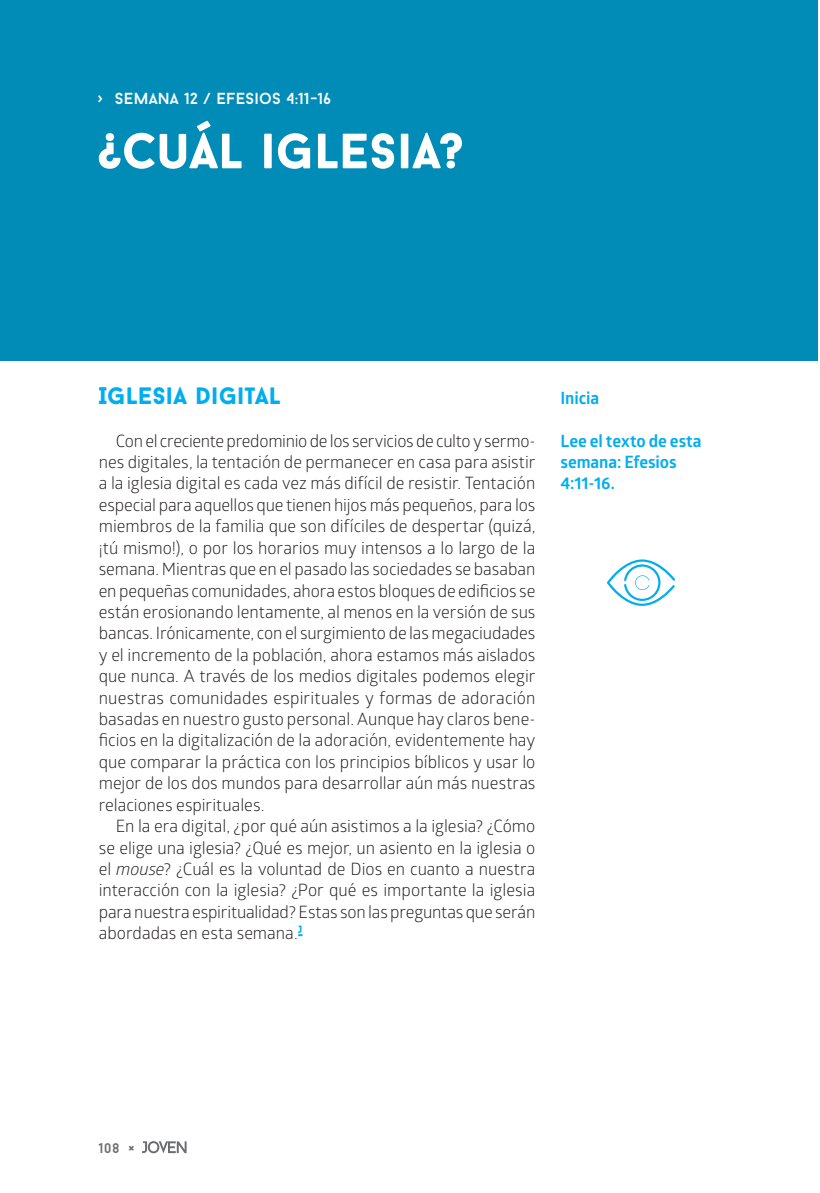
<style>
.page{position:relative;width:820px;height:1193px;background:#fff}
.page>*{position:absolute;margin:0;border:0;box-sizing:border-box;transform-origin:0 0}
.t1{font:900 50px "Baron Neue";letter-spacing:.01em;color:#fff}
.t2{font:900 24px "Baron Neue";letter-spacing:.015em;color:#00aeef}
.t3{font:17px/21.4px "Glober";color:#231f20;text-align:justify}
.t4{font:700 17px/21.4px "Glober";letter-spacing:-.005em;color:#00aeef}
.t5{font:16px "Baron Neue";letter-spacing:.025em;color:#fff}
.t6{font:14px "Baron Neue";color:#6c6d70}
.s1{font-style:italic}
.s2{font-weight:700}
</style>
<div class="page">
<div style="left:0;top:0;width:817px;height:361px;background:#008cb7"></div>
<svg style="left:607px;top:559px;width:68px;height:47px"></svg>
<svg style="left:142px;top:1141px;width:45px;height:12px"></svg>
<p class="t5" style="left:98px;top:88px;width:235px">› SEMANA 12 / EFESIOS 4:11-16</p>
<h1 class="t1" style="left:98px;top:119px;width:368px">¿CUÁL IGLESIA?</h1>
<h2 class="t2" style="left:99px;top:380px;width:184px">IGLESIA DIGITAL</h2>
<p class="t3" style="left:99px;top:429px;width:438px;text-indent:17px">Con el creciente predominio de los servicios de culto y sermo&shy;nes digitales, la tentación de permanecer en casa para asistir a la iglesia digital es cada vez más difícil de resistir. Tentación especial para aquellos que tienen hijos más pequeños, para los miembros de la familia que son difíciles de despertar (quizá, ¡tú mismo!), o por los horarios muy intensos a lo largo de la semana. Mientras que en el pasado las sociedades se basaban en pequeñas comunidades, ahora estos bloques de edificios se están erosionando lentamente, al menos en la versión de sus bancas. Irónicamente, con el surgimiento de las megaciudades y el incremento de la población, ahora estamos más aislados que nunca. A través de los medios digitales podemos elegir nuestras comunidades espirituales y formas de adoración basadas en nuestro gusto personal. Aunque hay claros bene&shy;ficios en la digitalización de la adoración, evidentemente hay que comparar la práctica con los principios bíblicos y usar lo mejor de los dos mundos para desarrollar aún más nuestras relaciones espirituales.</p>
<p class="t3" style="left:99px;top:814px;width:438px;text-indent:17px">En la era digital, ¿por qué aún asistimos a la iglesia? ¿Cómo se elige una iglesia? ¿Qué es mejor, un asiento en la iglesia o el <span class="s1">mouse</span>? ¿Cuál es la voluntad de Dios en cuanto a nuestra interacción con la iglesia? ¿Por qué es importante la iglesia para nuestra espiritualidad? Estas son las preguntas que serán abordadas en esta semana.<sup>J</sup></p>
<p class="t4" style="left:560px;top:387px;width:40px">Inicia</p>
<p class="t4" style="left:560px;top:429px;width:143px">Lee el texto de esta semana: Efesios<br>4:11-16.</p>
<p class="t6" style="left:99px;top:1139px;width:37px">108 <span class="s2">×</span></p>
</div>
